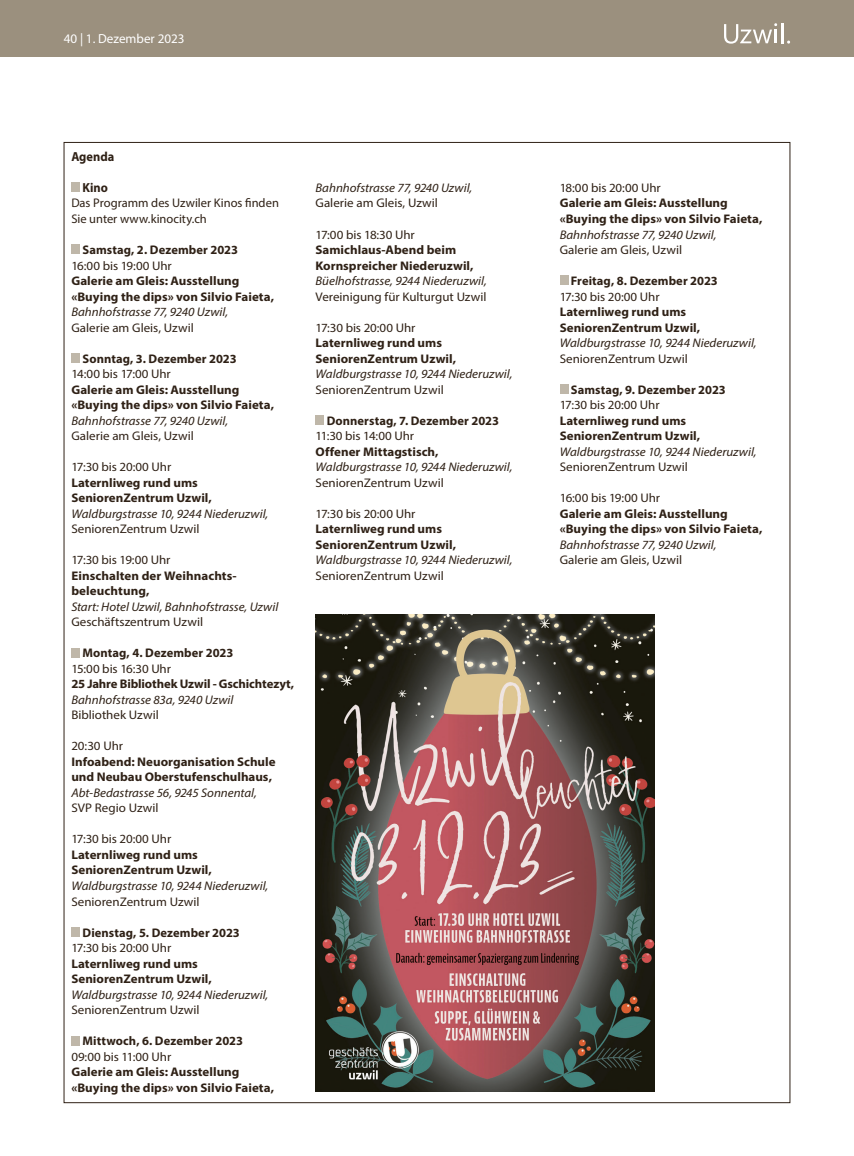
<style>
.page{position:relative;width:854px;height:1156px;background:#fff}
.page>*{position:absolute;margin:0;border:0;box-sizing:border-box;transform-origin:0 0}
.t1{font:13.12px "Myriad Pro";color:#fff}
.Agenda_Titel{font:700 13.12px "Myriad Pro";color:#2f2116;scale:.94 1}
.Agenda_Untertitel{font:700 12.5px "Myriad Pro";color:#2f2116;scale:1.04 1}
.Agenda_Grundtext{font:italic 12.5px "Myriad Pro";letter-spacing:-.005em;color:#2f2116;scale:1.04 1}
.Agenda_Grundtext-2{font:12.5px "Myriad Pro";color:#2f2116;scale:1.04 1}
.Agenda_Untertitel-2{font:12.5px "Myriad Pro";letter-spacing:-.01em;color:#2f2116;scale:1.04 1}
.Agenda_Grundtext-3{font:700 12.5px "Myriad Pro";letter-spacing:.005em;color:#2f2116}
.Agenda_Grundtext-4{font:700 12.5px/15.5px "Myriad Pro";letter-spacing:.005em;color:#2f2116;scale:1.04 1}
.Agenda_Grundtext-5{font:12.5px/15.5px "Myriad Pro";color:#2f2116}
.Agenda_Untertitel-3{font:700 12.5px "Myriad Pro";color:#2f2116}
</style>
<div class="page">
<div style="left:0;top:0;width:11px;height:57px;background:#9b907e"></div>
<div style="left:11px;top:0;width:843px;height:57px;background:#9b907e"></div>
<hr style="left:781px;top:23px;width:2px;height:20px;background:#fff">
<svg style="left:724px;top:23px;width:53px;height:21px"></svg>
<div style="left:71px;top:183px;width:9px;height:9px;background:#bfb7a9"></div>
<div style="left:71px;top:245px;width:9px;height:9px;background:#bfb7a9"></div>
<div style="left:71px;top:353px;width:9px;height:9px;background:#bfb7a9"></div>
<div style="left:71px;top:648px;width:9px;height:9px;background:#bfb7a9"></div>
<div style="left:71px;top:927px;width:9px;height:9px;background:#bfb7a9"></div>
<div style="left:71px;top:1035px;width:9px;height:9px;background:#bfb7a9"></div>
<div style="left:316px;top:415px;width:8px;height:9px;background:#bfb7a9"></div>
<div style="left:560px;top:276px;width:8px;height:9px;background:#bfb7a9"></div>
<div style="left:560px;top:384px;width:8px;height:9px;background:#bfb7a9"></div>
<img style="left:315px;top:614px;width:340px;height:477px">
<p class="t1" style="left:64px;top:31px;width:122px">40 | 1. Dezember 2023</p>
<p class="Agenda_Titel" style="left:71px;top:148px;width:47px">Agenda</p>
<p class="Agenda_Titel" style="left:82px;top:179px;width:29px">Kino</p>
<p class="Agenda_Grundtext-5" style="left:71px;top:195px;width:209px">Das Programm des Uzwiler Kinos finden<br>Sie unter www.kinocity.ch</p>
<p class="Agenda_Grundtext-3" style="left:83px;top:241px;width:157px">Samstag, 2. Dezember 2023</p>
<p class="Agenda_Untertitel-2" style="left:71px;top:257px;width:98px">16:00 bis 19:00 Uhr</p>
<p class="Agenda_Untertitel" style="left:71px;top:272px;width:163px">Galerie am Gleis: Ausstellung</p>
<p class="Agenda_Untertitel" style="left:71px;top:288px;width:196px">«Buying the dips» von Silvio Faieta,</p>
<p class="Agenda_Grundtext" style="left:71px;top:304px;width:152px">Bahnhofstrasse 77, 9240 Uzwil,</p>
<p class="Agenda_Grundtext-2" style="left:71px;top:319px;width:119px">Galerie am Gleis, Uzwil</p>
<p class="Agenda_Grundtext-3" style="left:83px;top:350px;width:156px">Sonntag, 3. Dezember 2023</p>
<p class="Agenda_Untertitel-2" style="left:71px;top:366px;width:97px">14:00 bis 17:00 Uhr</p>
<p class="Agenda_Untertitel" style="left:71px;top:381px;width:163px">Galerie am Gleis: Ausstellung</p>
<p class="Agenda_Untertitel" style="left:71px;top:396px;width:196px">«Buying the dips» von Silvio Faieta,</p>
<p class="Agenda_Grundtext" style="left:71px;top:412px;width:152px">Bahnhofstrasse 77, 9240 Uzwil,</p>
<p class="Agenda_Grundtext-2" style="left:71px;top:428px;width:119px">Galerie am Gleis, Uzwil</p>
<p class="Agenda_Untertitel-2" style="left:71px;top:459px;width:98px">17:30 bis 20:00 Uhr</p>
<p class="Agenda_Untertitel" style="left:71px;top:474px;width:123px">Laternliweg rund ums</p>
<p class="Agenda_Untertitel" style="left:71px;top:489px;width:137px">SeniorenZentrum Uzwil,</p>
<p class="Agenda_Grundtext" style="left:71px;top:505px;width:191px">Waldburgstrasse 10, 9244 Niederuzwil,</p>
<p class="Agenda_Grundtext-2" style="left:71px;top:521px;width:125px">SeniorenZentrum Uzwil</p>
<p class="Agenda_Untertitel-2" style="left:71px;top:552px;width:97px">17:30 bis 19:00 Uhr</p>
<p class="Agenda_Untertitel" style="left:71px;top:567px;width:161px">Einschalten der Weihnachts-</p>
<p class="Agenda_Untertitel" style="left:71px;top:582px;width:77px">beleuchtung,</p>
<p class="Agenda_Grundtext" style="left:71px;top:598px;width:200px">Start: Hotel Uzwil, Bahnhofstrasse, Uzwil</p>
<p class="Agenda_Grundtext-2" style="left:71px;top:614px;width:128px">Geschäftszentrum Uzwil</p>
<p class="Agenda_Grundtext-3" style="left:83px;top:644px;width:152px">Montag, 4. Dezember 2023</p>
<p class="Agenda_Untertitel-2" style="left:71px;top:660px;width:97px">15:00 bis 16:30 Uhr</p>
<p class="Agenda_Untertitel-3" style="left:71px;top:675px;width:224px">25 Jahre Bibliothek Uzwil - Gschichtezyt,</p>
<p class="Agenda_Grundtext" style="left:71px;top:691px;width:157px">Bahnhofstrasse 83a, 9240 Uzwil</p>
<p class="Agenda_Grundtext-2" style="left:71px;top:707px;width:86px">Bibliothek Uzwil</p>
<p class="Agenda_Grundtext-2" style="left:71px;top:738px;width:51px">20:30 Uhr</p>
<p class="Agenda_Grundtext-4" style="left:71px;top:753px;width:198px">Infoabend: Neuorganisation Schule und Neubau Oberstufenschulhaus,</p>
<p class="Agenda_Grundtext" style="left:71px;top:784px;width:180px">Abt-Bedastrasse 56, 9245 Sonnental,</p>
<p class="Agenda_Grundtext-2" style="left:71px;top:800px;width:85px">SVP Regio Uzwil</p>
<p class="Agenda_Untertitel-2" style="left:71px;top:831px;width:98px">17:30 bis 20:00 Uhr</p>
<p class="Agenda_Untertitel" style="left:71px;top:846px;width:123px">Laternliweg rund ums</p>
<p class="Agenda_Untertitel" style="left:71px;top:861px;width:137px">SeniorenZentrum Uzwil,</p>
<p class="Agenda_Grundtext" style="left:71px;top:877px;width:191px">Waldburgstrasse 10, 9244 Niederuzwil,</p>
<p class="Agenda_Grundtext-2" style="left:71px;top:893px;width:125px">SeniorenZentrum Uzwil</p>
<p class="Agenda_Grundtext-3" style="left:83px;top:923px;width:159px">Dienstag, 5. Dezember 2023</p>
<p class="Agenda_Untertitel-2" style="left:71px;top:939px;width:98px">17:30 bis 20:00 Uhr</p>
<p class="Agenda_Untertitel" style="left:71px;top:954px;width:123px">Laternliweg rund ums</p>
<p class="Agenda_Untertitel" style="left:71px;top:970px;width:137px">SeniorenZentrum Uzwil,</p>
<p class="Agenda_Grundtext" style="left:71px;top:986px;width:191px">Waldburgstrasse 10, 9244 Niederuzwil,</p>
<p class="Agenda_Grundtext-2" style="left:71px;top:1001px;width:125px">SeniorenZentrum Uzwil</p>
<p class="Agenda_Grundtext-3" style="left:83px;top:1032px;width:162px">Mittwoch, 6. Dezember 2023</p>
<p class="Agenda_Untertitel-2" style="left:71px;top:1048px;width:98px">09:00 bis 11:00 Uhr</p>
<p class="Agenda_Untertitel" style="left:71px;top:1063px;width:163px">Galerie am Gleis: Ausstellung</p>
<p class="Agenda_Untertitel" style="left:71px;top:1078px;width:196px">«Buying the dips» von Silvio Faieta,</p>
<p class="Agenda_Grundtext" style="left:316px;top:180px;width:152px">Bahnhofstrasse 77, 9240 Uzwil,</p>
<p class="Agenda_Grundtext-2" style="left:316px;top:195px;width:119px">Galerie am Gleis, Uzwil</p>
<p class="Agenda_Untertitel-2" style="left:316px;top:226px;width:97px">17:00 bis 18:30 Uhr</p>
<p class="Agenda_Untertitel" style="left:316px;top:241px;width:137px">Samichlaus-Abend beim</p>
<p class="Agenda_Untertitel" style="left:316px;top:257px;width:153px">Kornspreicher Niederuzwil,</p>
<p class="Agenda_Grundtext" style="left:316px;top:273px;width:166px">Büelhofstrasse, 9244 Niederuzwil,</p>
<p class="Agenda_Grundtext-2" style="left:316px;top:288px;width:166px">Vereinigung für Kulturgut Uzwil</p>
<p class="Agenda_Untertitel-2" style="left:316px;top:319px;width:98px">17:30 bis 20:00 Uhr</p>
<p class="Agenda_Untertitel" style="left:316px;top:334px;width:123px">Laternliweg rund ums</p>
<p class="Agenda_Untertitel" style="left:316px;top:350px;width:137px">SeniorenZentrum Uzwil,</p>
<p class="Agenda_Grundtext" style="left:316px;top:366px;width:191px">Waldburgstrasse 10, 9244 Niederuzwil,</p>
<p class="Agenda_Grundtext-2" style="left:316px;top:381px;width:125px">SeniorenZentrum Uzwil</p>
<p class="Agenda_Grundtext-3" style="left:327px;top:412px;width:174px">Donnerstag, 7. Dezember 2023</p>
<p class="Agenda_Untertitel-2" style="left:316px;top:428px;width:96px">11:30 bis 14:00 Uhr</p>
<p class="Agenda_Untertitel" style="left:316px;top:443px;width:120px">Offener Mittagstisch,</p>
<p class="Agenda_Grundtext" style="left:316px;top:459px;width:191px">Waldburgstrasse 10, 9244 Niederuzwil,</p>
<p class="Agenda_Grundtext-2" style="left:316px;top:474px;width:125px">SeniorenZentrum Uzwil</p>
<p class="Agenda_Untertitel-2" style="left:316px;top:505px;width:98px">17:30 bis 20:00 Uhr</p>
<p class="Agenda_Untertitel" style="left:316px;top:520px;width:123px">Laternliweg rund ums</p>
<p class="Agenda_Untertitel" style="left:316px;top:536px;width:137px">SeniorenZentrum Uzwil,</p>
<p class="Agenda_Grundtext" style="left:316px;top:552px;width:191px">Waldburgstrasse 10, 9244 Niederuzwil,</p>
<p class="Agenda_Grundtext-2" style="left:316px;top:567px;width:125px">SeniorenZentrum Uzwil</p>
<p class="Agenda_Untertitel-2" style="left:560px;top:180px;width:99px">18:00 bis 20:00 Uhr</p>
<p class="Agenda_Untertitel" style="left:560px;top:195px;width:163px">Galerie am Gleis: Ausstellung</p>
<p class="Agenda_Untertitel" style="left:560px;top:210px;width:196px">«Buying the dips» von Silvio Faieta,</p>
<p class="Agenda_Grundtext" style="left:560px;top:226px;width:152px">Bahnhofstrasse 77, 9240 Uzwil,</p>
<p class="Agenda_Grundtext-2" style="left:560px;top:242px;width:119px">Galerie am Gleis, Uzwil</p>
<p class="Agenda_Grundtext-3" style="left:571px;top:272px;width:148px">Freitag, 8. Dezember 2023</p>
<p class="Agenda_Untertitel-2" style="left:560px;top:288px;width:98px">17:30 bis 20:00 Uhr</p>
<p class="Agenda_Untertitel" style="left:560px;top:303px;width:123px">Laternliweg rund ums</p>
<p class="Agenda_Untertitel" style="left:560px;top:319px;width:137px">SeniorenZentrum Uzwil,</p>
<p class="Agenda_Grundtext" style="left:560px;top:335px;width:191px">Waldburgstrasse 10, 9244 Niederuzwil,</p>
<p class="Agenda_Grundtext-2" style="left:560px;top:350px;width:125px">SeniorenZentrum Uzwil</p>
<p class="Agenda_Grundtext-3" style="left:571px;top:381px;width:156px">Samstag, 9. Dezember 2023</p>
<p class="Agenda_Untertitel-2" style="left:560px;top:397px;width:98px">17:30 bis 20:00 Uhr</p>
<p class="Agenda_Untertitel" style="left:560px;top:412px;width:123px">Laternliweg rund ums</p>
<p class="Agenda_Untertitel" style="left:560px;top:427px;width:137px">SeniorenZentrum Uzwil,</p>
<p class="Agenda_Grundtext" style="left:560px;top:443px;width:191px">Waldburgstrasse 10, 9244 Niederuzwil,</p>
<p class="Agenda_Grundtext-2" style="left:560px;top:459px;width:125px">SeniorenZentrum Uzwil</p>
<p class="Agenda_Untertitel-2" style="left:560px;top:490px;width:98px">16:00 bis 19:00 Uhr</p>
<p class="Agenda_Untertitel" style="left:560px;top:505px;width:163px">Galerie am Gleis: Ausstellung</p>
<p class="Agenda_Untertitel" style="left:560px;top:520px;width:196px">«Buying the dips» von Silvio Faieta,</p>
<p class="Agenda_Grundtext" style="left:560px;top:536px;width:152px">Bahnhofstrasse 77, 9240 Uzwil,</p>
<p class="Agenda_Grundtext-2" style="left:560px;top:552px;width:119px">Galerie am Gleis, Uzwil</p>
</div>
